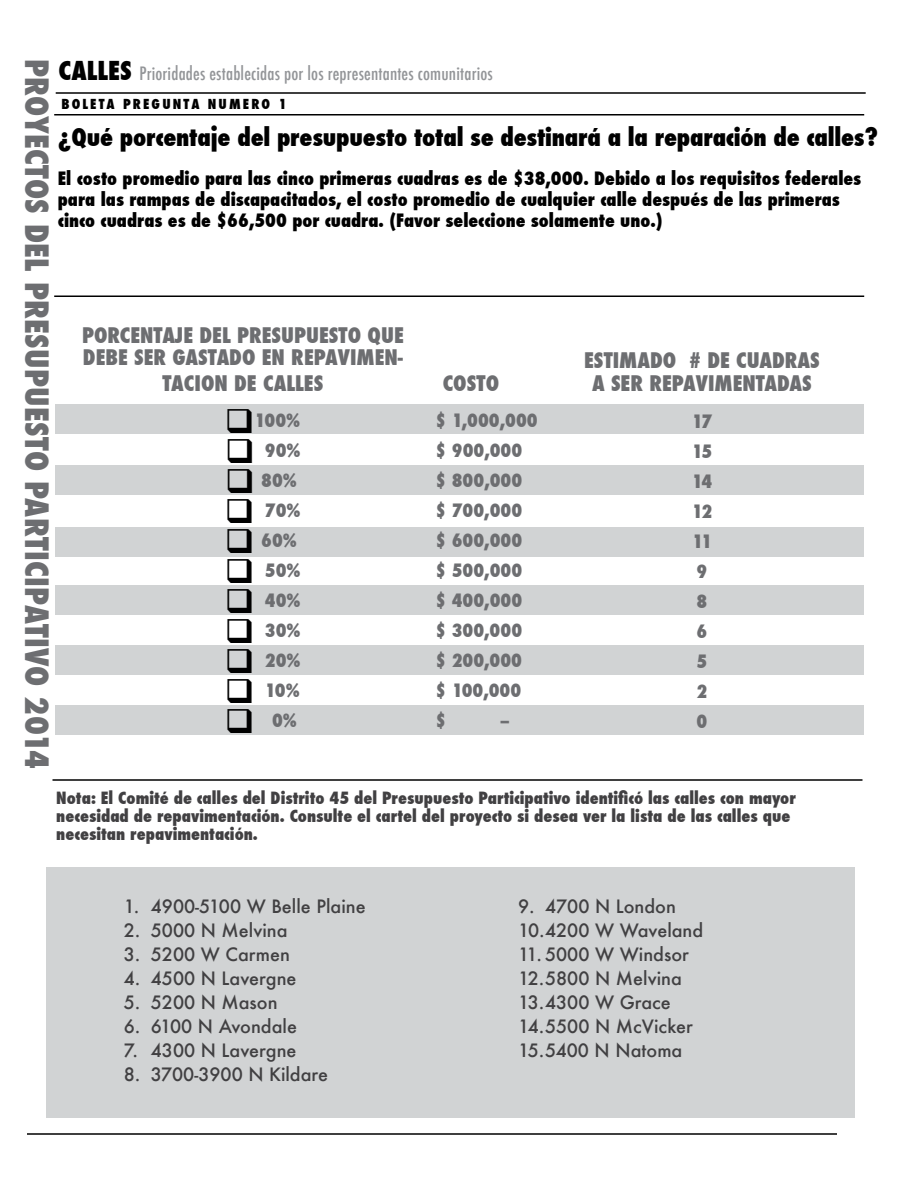
<style>
.page{position:relative;width:918px;height:1188px;background:#fff}
.page>*{position:absolute;margin:0;border:0;box-sizing:border-box;transform-origin:0 0}
.t1{font:800 condensed 31.5px "Futura";letter-spacing:.01em;color:#6d6e71}
.t2{font:800 condensed 24px "Futura";letter-spacing:-.01em;color:#000}
.t3{font:800 condensed 21px/22.5px "Futura";color:#6d6e71}
.t4{font:500 18px/24px "Futura";color:#414042}
.t5{font:800 condensed 18px/21px "Futura";color:#000}
.t6{font:800 condensed 18px/30px "Futura";color:#6d6e71}
.t7{font:500 condensed 18px "Futura";letter-spacing:.01em;color:#939598}
.t8{font:800 condensed 16.5px/18px "Futura";color:#414042}
.t9{font:800 condensed 13.5px "Futura";letter-spacing:.16em;color:#000}
.s1{font-weight:800;font-size:25.5px;color:#000}
.s2{color:#000}
</style>
<div class="page">
<div style="left:55px;top:705px;width:809px;height:30px;background:#d1d3d4"></div>
<div style="left:55px;top:645px;width:808px;height:30px;background:#d1d3d4"></div>
<hr style="left:56px;top:92px;width:810px;height:2px;background:#000">
<hr style="left:54px;top:296px;width:810px;height:1px;background:#000">
<div style="left:56px;top:404px;width:808px;height:30px;background:#d1d3d4"></div>
<div style="left:56px;top:465px;width:808px;height:30px;background:#d1d3d4"></div>
<div style="left:56px;top:527px;width:808px;height:30px;background:#d1d3d4"></div>
<div style="left:56px;top:585px;width:808px;height:30px;background:#d1d3d4"></div>
<hr style="left:54px;top:114px;width:810px;height:2px;background:#000">
<hr style="left:52px;top:779px;width:810px;height:2px;background:#000">
<hr style="left:27px;top:1133px;width:810px;height:2px;background:#000">
<div style="left:46px;top:868px;width:808px;height:250px;background:#d1d3d4"></div>
<h1 class="t1" style="left:58px;top:59px;width:712px;rotate:90deg">PROYECTOS DEL PRESUPUESTO PARTICIPATIVO 2014</h1>
<p class="t7" style="left:58px;top:62px;width:436px"><span class="s1">CALLES</span> Prioridades establecidas por los representantes comunitarios</p>
<p class="t9" style="left:62px;top:95px;width:227px">BOLETA PREGUNTA NUMERO 1</p>
<h2 class="t2" style="left:58px;top:121px;width:822px">¿Qué porcentaje del presupuesto total se destinará a la reparación de calles?</h2>
<p class="t5" style="left:58px;top:168px;width:805px">El costo promedio para las cinco primeras cuadras es de $38,000. Debido a los requisitos federales para las rampas de discapacitados, el costo promedio de cualquier calle después de las primeras cinco cuadras es de $66,500 por cuadra. (Favor seleccione solamente uno.)</p>
<p class="t3" style="left:82px;top:324px;width:323px">PORCENTAJE DEL PRESUPUESTO QUE<br>DEBE SER GASTADO EN REPAVIMEN-</p>
<p class="t3" style="left:163px;top:372px;width:162px">TACION DE CALLES</p>
<p class="t6" style="left:225px;top:406px;width:77px"><span class="s2">❑</span>100%</p>
<p class="t6" style="left:225px;top:436px;width:77px"><span class="s2">❑</span> 90%</p>
<p class="t6" style="left:225px;top:466px;width:74px"><span class="s2">❑</span> 80%</p>
<p class="t6" style="left:225px;top:496px;width:77px"><span class="s2">❑</span> 70%</p>
<p class="t6" style="left:225px;top:526px;width:74px"><span class="s2">❑</span> 60%</p>
<p class="t6" style="left:225px;top:556px;width:77px"><span class="s2">❑</span> 50%</p>
<p class="t6" style="left:225px;top:586px;width:77px"><span class="s2">❑</span> 40%</p>
<p class="t6" style="left:225px;top:616px;width:77px"><span class="s2">❑</span> 30%</p>
<p class="t6" style="left:225px;top:646px;width:77px"><span class="s2">❑</span> 20%</p>
<p class="t6" style="left:225px;top:676px;width:76px"><span class="s2">❑</span> 10%</p>
<p class="t6" style="left:225px;top:706px;width:74px"><span class="s2">❑</span> 0%</p>
<p class="t3" style="left:443px;top:372px;width:58px">COSTO</p>
<p class="t6" style="left:435px;top:406px;width:104px">$ 1,000,000 $ 900,000<br>$ 800,000<br>$ 700,000<br>$ 600,000<br>$ 500,000<br>$ 400,000<br>$ 300,000<br>$ 200,000<br>$ 100,000<br>$</p>
<p class="t6" style="left:500px;top:706px;width:12px">–</p>
<p class="t3" style="left:584px;top:350px;width:237px;text-align:center">ESTIMADO # DE CUADRAS<br>A SER REPAVIMENTADAS</p>
<p class="t6" style="left:692px;top:406px;width:22px">17<br>15<br>14<br>12<br>11<br>9<br>8<br>6<br>5<br>2<br>0</p>
<p class="t8" style="left:56px;top:789px;width:741px">Nota: El Comité de calles del Distrito 45 del Presupuesto Participativo identificó las calles con mayor necesidad de repavimentación. Consulte el cartel del proyecto si desea ver la lista de las calles que necesitan repavimentación.</p>
<p class="t4" style="left:124px;top:894px;width:243px">1. 4900-5100 W Belle Plaine</p>
<p class="t4" style="left:124px;top:918px;width:165px">2. 5000 N Melvina</p>
<p class="t4" style="left:124px;top:942px;width:168px">3. 5200 W Carmen</p>
<p class="t4" style="left:124px;top:966px;width:174px">4. 4500 N Lavergne</p>
<p class="t4" style="left:124px;top:990px;width:155px">5. 5200 N Mason</p>
<p class="t4" style="left:124px;top:1014px;width:175px">6. 6100 N Avondale</p>
<p class="t4" style="left:124px;top:1038px;width:174px">7. 4300 N Lavergne</p>
<p class="t4" style="left:124px;top:1062px;width:206px">8. 3700-3900 N Kildare</p>
<p class="t4" style="left:518px;top:894px;width:187px">9. 4700 N London<br>10.4200 W Waveland</p>
<p class="t4" style="left:518px;top:942px;width:176px">11. 5000 W Windsor<br>12.5800 N Melvina<br>13.4300 W Grace<br>14.5500 N McVicker<br>15.5400 N Natoma</p>
</div>
